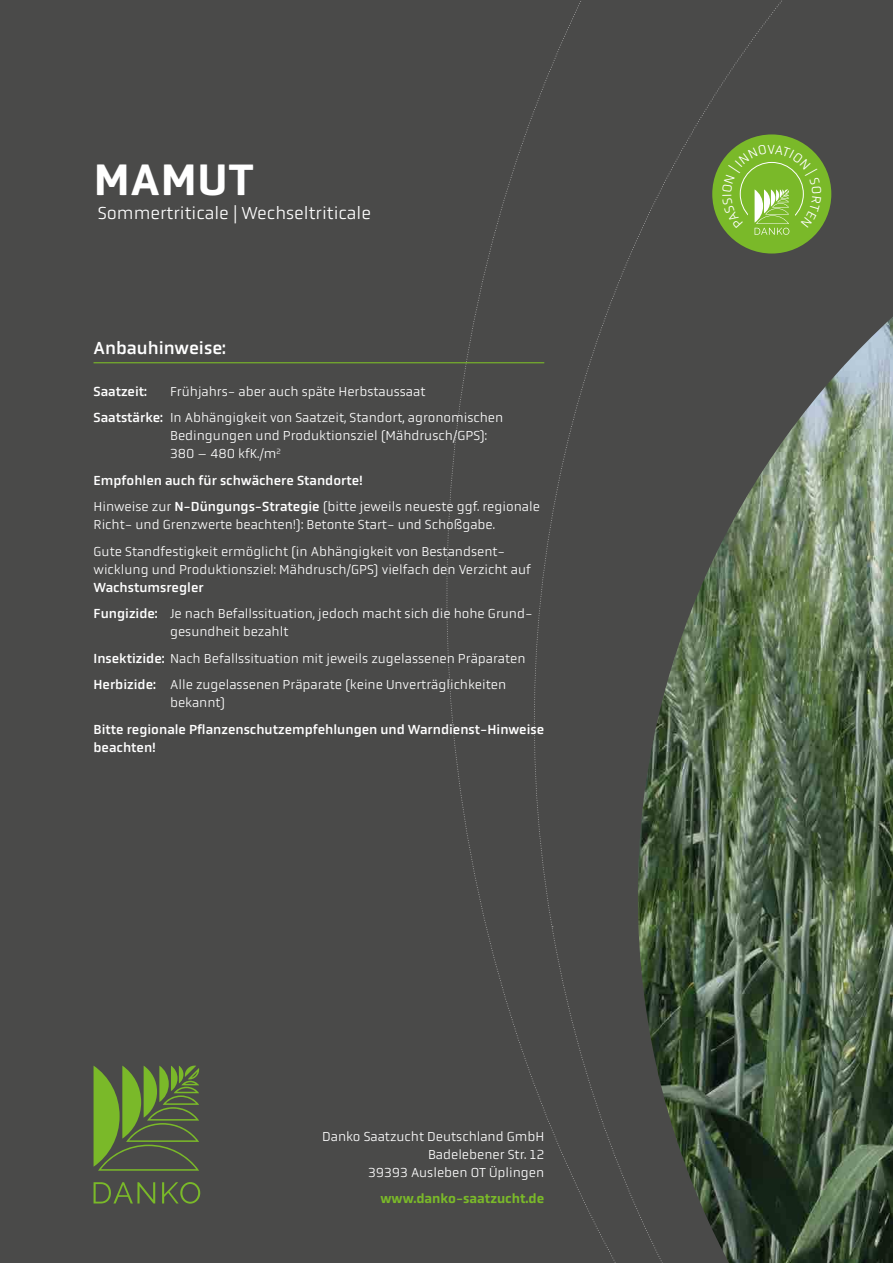
<style>
.page{position:relative;width:893px;height:1263px;background:#4a4a49}
.page>*{position:absolute;margin:0;border:0;box-sizing:border-box;transform-origin:0 0}
.t1{font:500 45px "Obvia";letter-spacing:.015em;color:#fff}
.t2{font:300 18px "Obvia";color:#fff}
.t3{font:18px "Obvia";color:#fff}
.t4{font:300 13.5px/26.5px "Obvia";color:#fff}
.t5{font:13.5px/26.5px "Obvia";color:#fff}
.t6{font:500 13.5px "Obvia";color:#7ab929}
.s1{font-weight:400}
.s2{font-weight:300}
</style>
<div class="page">
<svg style="left:94px;top:1065px;width:106px;height:106px"></svg>
<svg style="left:94px;top:1182px;width:61px;height:21px"></svg>
<svg style="left:162px;top:1182px;width:38px;height:21px"></svg>
<div style="left:712px;top:134px;width:119px;height:119px;background:#7ab929;border-radius:50%"></div>
<hr style="left:94px;top:362px;width:450px;height:1px;background:#7ab929">
<img style="left:638px;top:317px;width:255px;height:946px">
<svg style="left:722px;top:144px;width:99px;height:91px"></svg>
<h1 class="t1" style="left:94px;top:153px;width:162px">MAMUT</h1>
<h2 class="t2" style="left:98px;top:203px;width:275px">Sommertriticale | Wechseltriticale</h2>
<h2 class="t3" style="left:94px;top:337px;width:134px">Anbauhinweise:</h2>
<p class="t5" style="left:94px;top:378px;width:55px">Saatzeit:</p>
<p class="t4" style="left:94px;top:378px;width:411px;text-align:center">Frühjahrs- aber auch späte Herbstaussaat<br><span class="s1">Saatstärke:</span> In Abhängigkeit von Saatzeit, Standort, agronomischen</p>
<p class="t4" style="left:170px;top:427px;width:319px;line-height:18px">Bedingungen und Produktionsziel (Mähdrusch/GPS):<br>380 – 480 kfK./m<sup>2</sup></p>
<p class="t5" style="left:94px;top:467px;width:448px">Empfohlen auch für schwächere Standorte!<br><span class="s2">Hinweise zur</span> N-Düngungs-Strategie <span class="s2">(bitte jeweils neueste ggf. regionale</span></p>
<p class="t4" style="left:94px;top:511px;width:413px">Richt- und Grenzwerte beachten!): Betonte Start- und Schoßgabe.<br>Gute Standfestigkeit ermöglicht (in Abhängigkeit von Bestandsent-</p>
<p class="t4" style="left:94px;top:556px;width:439px">wicklung und Produktionsziel: Mähdrusch/GPS) vielfach den Verzicht auf</p>
<p class="t4" style="left:94px;top:574px;width:441px"><span class="s1">Wachstumsregler<br>Fungizide:</span> Je nach Befallssituation, jedoch macht sich die hohe Grund-</p>
<p class="t4" style="left:94px;top:618px;width:433px;text-indent:77px">gesundheit bezahlt<br><span class="s1">Insektizide:</span> Nach Befallssituation mit jeweils zugelassenen Präparaten<br><span class="s1">Herbizide:</span> Alle zugelassenen Präparate (keine Unverträglichkeiten</p>
<p class="t4" style="left:170px;top:689px;width:57px">bekannt)</p>
<p class="t5" style="left:94px;top:720px;width:452px;line-height:18px">Bitte regionale Pflanzenschutzempfehlungen und Warndienst-Hinweise beachten!</p>
<p class="t4" style="left:322px;top:1127px;width:224px;line-height:18px;text-align:right">Danko Saatzucht Deutschland GmbH<br>Badelebener Str. 12<br>39393 Ausleben OT Üplingen</p>
<p class="t6" style="left:380px;top:1191px;width:165px">www.danko-saatzucht.de</p>
</div>
